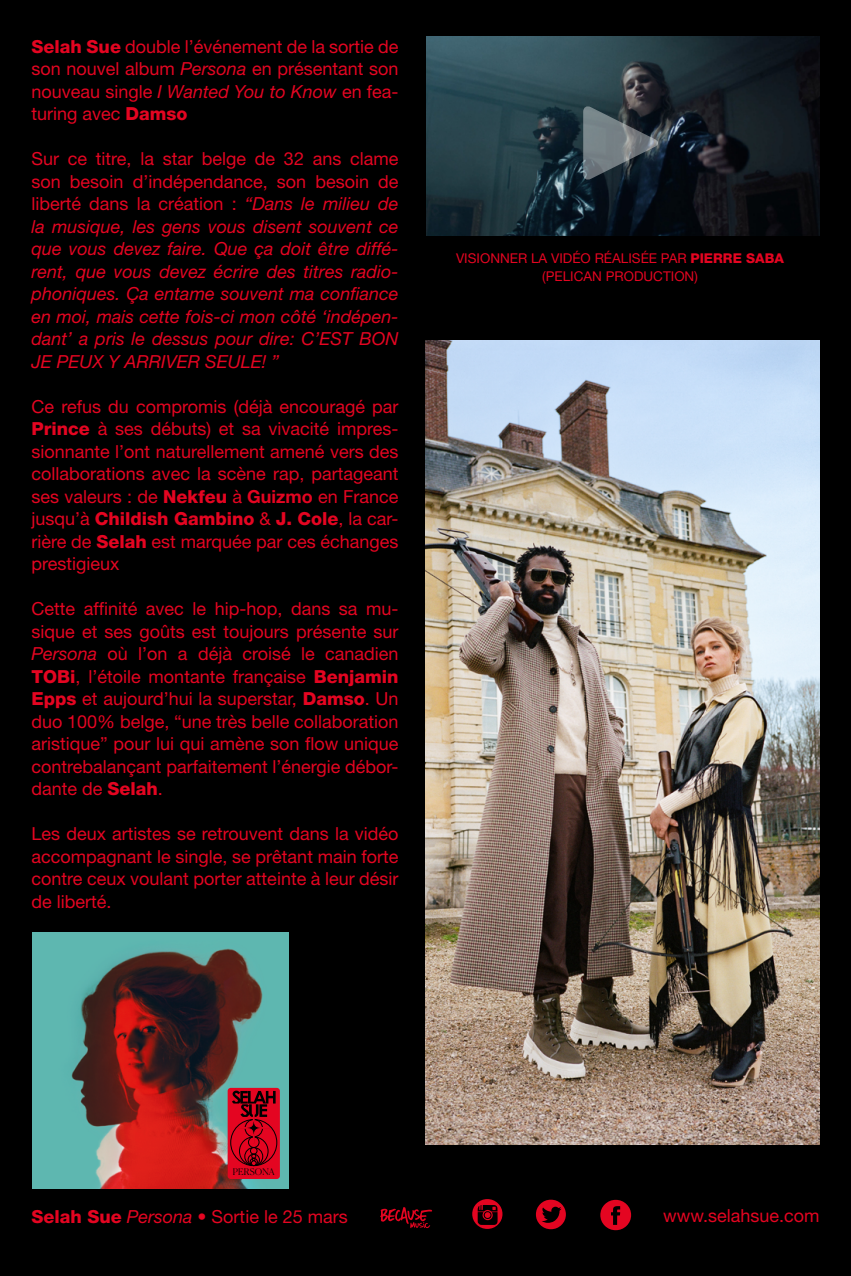
<style>
.page{position:relative;width:851px;height:1276px;background:#fff}
.page>*{position:absolute;margin:0;border:0;box-sizing:border-box;transform-origin:0 0}
.t1{font:55.2px "Social Circles";color:#e40521}
.t2{font:18px/22.5px "Helvetica Neue";color:#e40521;text-align:justify}
.t3{font:italic 18px/22.5px "Helvetica Neue";color:#e40521;text-align:justify}
.t4{font:13.5px/18px "Helvetica Neue";color:#e40521;text-align:center}
.t5{font:300 9.15px "Canela";letter-spacing:.015em;color:#000}
.s1{font-weight:800}
.s2{font-style:italic}
.s3{font-style:normal}
.s4{font-weight:700}
.s5{font-size:53.25px}
</style>
<div class="page">
<div style="left:0;top:0;width:850px;height:1276px;background:#000"></div>
<img style="left:425px;top:340px;width:394px;height:804px">
<img style="left:33px;top:932px;width:255px;height:256px">
<div style="left:227px;top:1088px;width:53px;height:91px;background:#e40521;border-radius:3px"></div>
<div style="left:230px;top:1119px;width:47px;height:46px;border:1px solid #000;border-radius:50%"></div>
<div style="left:248px;top:1154px;width:11px;height:11px;border:1px solid #000;border-radius:50%"></div>
<div style="left:244px;top:1147px;width:19px;height:18px;border:1px solid #000;border-radius:50%"></div>
<div style="left:239px;top:1136px;width:29px;height:29px;border:1px solid #000;border-radius:50%"></div>
<div style="left:250px;top:1158px;width:7px;height:7px;border:1px solid #000;border-radius:50%"></div>
<div style="left:248px;top:1136px;width:11px;height:11px;border:1px solid #000;border-radius:50%"></div>
<div style="left:250px;top:1147px;width:7px;height:7px;border:1px solid #000;border-radius:50%"></div>
<svg style="left:251px;top:1154px;width:5px;height:11px"></svg>
<svg style="left:232px;top:1090px;width:43px;height:53px"></svg>
<svg style="left:380px;top:1207px;width:52px;height:22px"></svg>
<img style="left:426px;top:37px;width:393px;height:198px">
<svg style="left:583px;top:105px;width:76px;height:76px;background:#4d585f"></svg>
<p class="t2" style="left:31px;top:35px;width:368px"><span class="s1">Selah Sue</span> double l’événement de la sortie de son nouvel album <span class="s2">Persona</span> en présentant son nouveau single <span class="s2">I Wanted You to Know</span> en fea&shy;turing avec <span class="s1">Damso</span></p>
<p class="t3" style="left:31px;top:147px;width:368px"><span class="s3">Sur ce titre, la star belge de 32 ans clame son besoin d’indépendance, son besoin de liberté dans la création :</span> “Dans le milieu de la musique, les gens vous disent souvent ce que vous devez faire. Que ça doit être diffé&shy;rent, que vous devez écrire des titres radio&shy;phoniques. Ça entame souvent ma confiance en moi, mais cette fois-ci mon côté ‘indépen&shy;dant’ a pris le dessus pour dire: C’EST BON JE PEUX Y ARRIVER SEULE! ”</p>
<p class="t2" style="left:31px;top:395px;width:368px">Ce refus du compromis (déjà encouragé par <span class="s1">Prince</span> à ses débuts) et sa vivacité impres&shy;sionnante l’ont naturellement amené vers des collaborations avec la scène rap, partageant ses valeurs : de <span class="s1">Nekfeu</span> à <span class="s4">Guizmo</span> en France jusqu’à <span class="s1">Childish Gambino</span> &amp; <span class="s1">J. Cole</span>, la car&shy;rière de <span class="s1">Selah</span> est marquée par ces échanges prestigieux</p>
<p class="t2" style="left:31px;top:597px;width:368px">Cette affinité avec le hip-hop, dans sa mu&shy;sique et ses goûts est toujours présente sur <span class="s2">Persona</span> où l’on a déjà croisé le canadien <span class="s1">TOBi</span>, l’étoile montante française <span class="s1">Benjamin Epps</span> et aujourd’hui la superstar, <span class="s1">Damso</span>. Un duo 100% belge, “une très belle collaboration aristique” pour lui qui amène son flow unique contrebalançant parfaitement l’énergie débor&shy;dante de <span class="s1">Selah</span>.</p>
<p class="t2" style="left:31px;top:822px;width:368px">Les deux artistes se retrouvent dans la vidéo accompagnant le single, se prêtant main forte contre ceux voulant porter atteinte à leur désir de liberté.</p>
<p class="t4" style="left:456px;top:249px;width:329px">VISIONNER LA VIDÉO RÉALISÉE PAR <span class="s1">PIERRE SABA </span>(PELICAN PRODUCTION)</p>
<p class="t5" style="left:233px;top:1164px;width:43px">PERSONA</p>
<p class="t2" style="left:31px;top:1205px;width:318px"><span class="s1">Selah Sue</span> <span class="s2">Persona</span> • Sortie le 25 mars</p>
<h1 class="t1" style="left:468px;top:1182px;width:169px">i<span class="s5">t</span>f</h1>
<p class="t2" style="left:663px;top:1203px;width:158px">www.selahsue.com</p>
</div>
